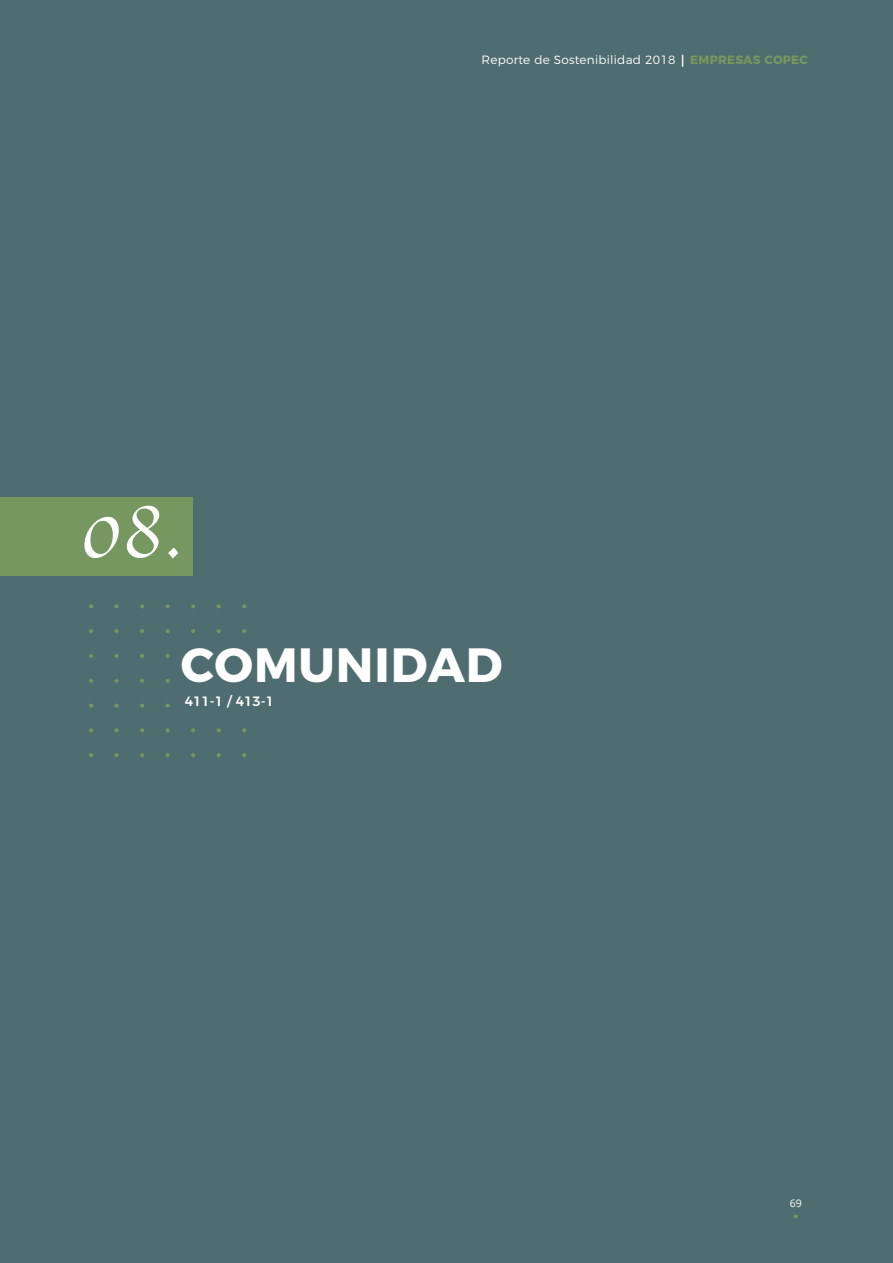
<style>
.page{position:relative;width:893px;height:1263px;background:#4f6d70}
.page>*{position:absolute;margin:0;border:0;box-sizing:border-box;transform-origin:0 0}
.t1{font:79.65px "Apple Chancery";color:#fff}
.t2{font:700 48px "Montserrat";letter-spacing:.02em;color:#fff}
.t3{font:500 13.5px "Montserrat";color:#fff}
.t4{font:300 12px "Montserrat";letter-spacing:.02em;color:#fff}
.t5{font:10.5px "Open Sans";color:#fff}
.s1{font-family:"Open Sans";font-weight:700}
.s2{font-weight:700;color:#769860}
</style>
<div class="page">
<svg style="left:794px;top:1214px;width:4px;height:4px"></svg>
<svg style="left:89px;top:604px;width:4px;height:4px"></svg>
<svg style="left:115px;top:604px;width:4px;height:4px"></svg>
<svg style="left:140px;top:604px;width:4px;height:4px"></svg>
<svg style="left:166px;top:604px;width:4px;height:4px"></svg>
<svg style="left:191px;top:604px;width:4px;height:4px"></svg>
<svg style="left:217px;top:604px;width:4px;height:4px"></svg>
<svg style="left:242px;top:604px;width:4px;height:4px"></svg>
<svg style="left:89px;top:629px;width:4px;height:4px"></svg>
<svg style="left:115px;top:629px;width:4px;height:4px"></svg>
<svg style="left:140px;top:629px;width:4px;height:4px"></svg>
<svg style="left:166px;top:629px;width:4px;height:4px"></svg>
<svg style="left:191px;top:629px;width:4px;height:4px"></svg>
<svg style="left:217px;top:629px;width:4px;height:4px"></svg>
<svg style="left:242px;top:629px;width:4px;height:4px"></svg>
<svg style="left:89px;top:654px;width:4px;height:4px"></svg>
<svg style="left:115px;top:654px;width:4px;height:4px"></svg>
<svg style="left:140px;top:654px;width:4px;height:4px"></svg>
<svg style="left:166px;top:654px;width:4px;height:4px"></svg>
<svg style="left:89px;top:679px;width:4px;height:4px"></svg>
<svg style="left:115px;top:679px;width:4px;height:4px"></svg>
<svg style="left:140px;top:679px;width:4px;height:4px"></svg>
<svg style="left:166px;top:679px;width:4px;height:4px"></svg>
<svg style="left:89px;top:703px;width:4px;height:4px"></svg>
<svg style="left:115px;top:703px;width:4px;height:4px"></svg>
<svg style="left:140px;top:703px;width:4px;height:4px"></svg>
<svg style="left:166px;top:703px;width:4px;height:4px"></svg>
<svg style="left:89px;top:728px;width:4px;height:4px"></svg>
<svg style="left:115px;top:728px;width:4px;height:4px"></svg>
<svg style="left:140px;top:728px;width:4px;height:4px"></svg>
<svg style="left:166px;top:728px;width:4px;height:4px"></svg>
<svg style="left:191px;top:728px;width:4px;height:4px"></svg>
<svg style="left:217px;top:728px;width:4px;height:4px"></svg>
<svg style="left:242px;top:728px;width:4px;height:4px"></svg>
<svg style="left:89px;top:753px;width:4px;height:4px"></svg>
<svg style="left:115px;top:753px;width:4px;height:4px"></svg>
<svg style="left:140px;top:753px;width:4px;height:4px"></svg>
<svg style="left:166px;top:753px;width:4px;height:4px"></svg>
<svg style="left:191px;top:753px;width:4px;height:4px"></svg>
<svg style="left:217px;top:753px;width:4px;height:4px"></svg>
<svg style="left:242px;top:753px;width:4px;height:4px"></svg>
<div style="left:0;top:497px;width:192px;height:78px;background:#769860"></div>
<h1 class="t1" style="left:79px;top:468px;width:103px">08.</h1>
<p class="t4" style="left:481px;top:50px;width:328px">Reporte de Sostenibilidad 2018 <span class="s1">|</span> <span class="s2">EMPRESAS COPEC</span></p>
<h2 class="t2" style="left:181px;top:625px;width:323px">COMUNIDAD</h2>
<p class="t3" style="left:185px;top:690px;width:91px">411-1 / 413-1</p>
<p class="t5" style="left:790px;top:1196px;width:14px">69</p>
</div>
